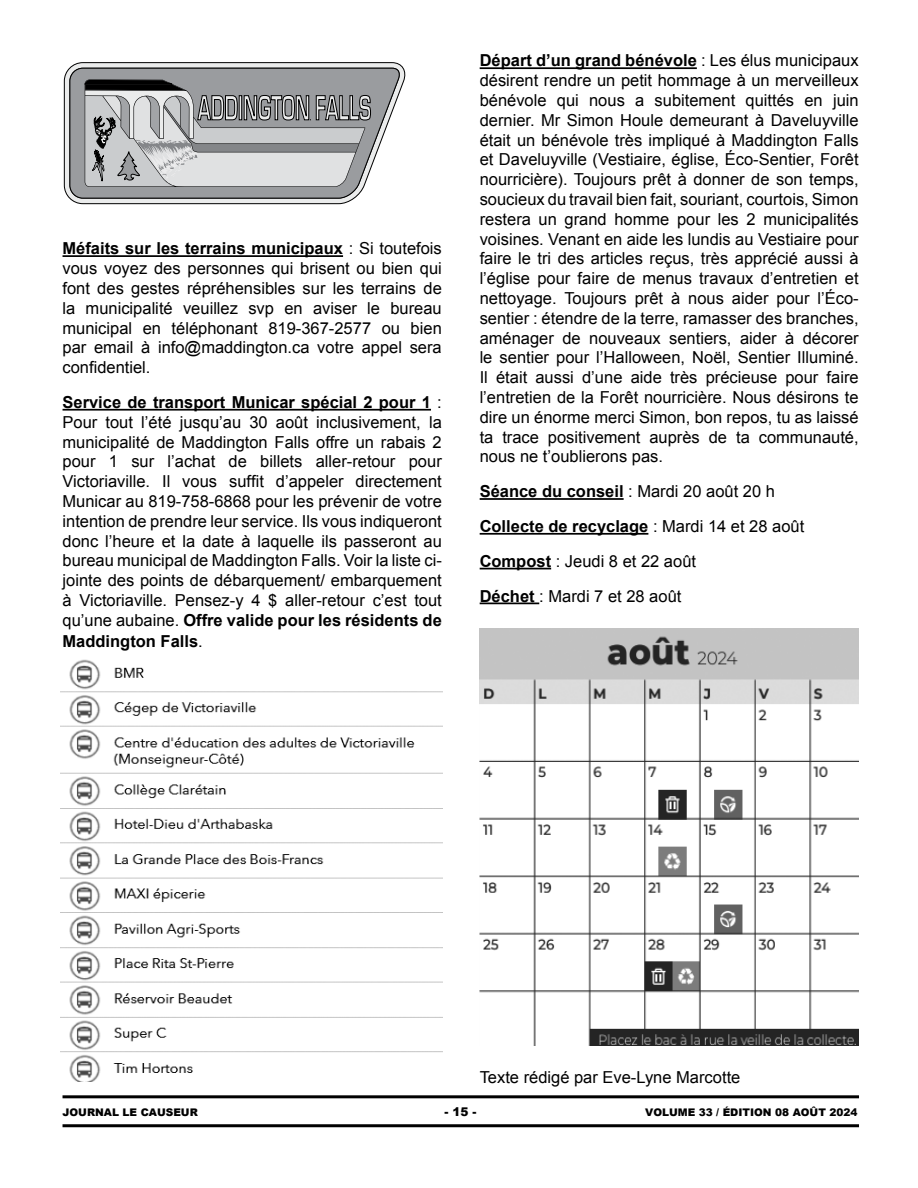
<style>
.page{position:relative;width:918px;height:1188px;background:#fff}
.page>*{position:absolute;margin:0;border:0;box-sizing:border-box;transform-origin:0 0}
.t1{font:700 36.15px "Eurostile";color:#ebecec;scale:.56 1}
.t2{font:16.5px/19.8px "Arial";color:#000;text-align:justify}
.t3{font:700 16.5px "Arial";color:#000}
.t4{font:900 12px "Arial";color:#000}
.t5{font:900 10.5px "Arial";color:#000}
.s1{font-weight:700}
.s2{font-weight:400}
</style>
<div class="page">
<hr style="left:63px;top:1124px;width:796px;height:3px;background:#000">
<hr style="left:63px;top:1095px;width:796px;height:3px;background:#000">
<svg style="left:64px;top:62px;width:342px;height:142px"></svg>
<svg style="left:69px;top:68px;width:331px;height:131px;background:#a4a6a7"></svg>
<hr style="left:63px;top:255px;width:280px;height:2px;background:#000">
<hr style="left:63px;top:409px;width:368px;height:2px;background:#000">
<hr style="left:480px;top:67px;width:217px;height:2px;background:#000">
<hr style="left:480px;top:498px;width:144px;height:2px;background:#000">
<hr style="left:480px;top:533px;width:168px;height:2px;background:#000">
<hr style="left:480px;top:568px;width:71px;height:1px;background:#000">
<hr style="left:480px;top:603px;width:59px;height:1px;background:#000">
<img style="left:480px;top:629px;width:379px;height:417px">
<img style="left:60px;top:659px;width:383px;height:423px">
<h1 class="t1" style="left:198px;top:88px;width:311px">ADDINGTON FALLS</h1>
<p class="t2" style="left:63px;top:239px;width:381px"><span class="s1">Méfaits sur les terrains municipaux</span> : Si toutefois vous voyez des personnes qui brisent ou bien qui font des gestes répréhensibles sur les terrains de la municipalité veuillez svp en aviser le bureau municipal en téléphonant 819-367-2577 ou bien par email à info@maddington.ca votre appel sera confidentiel.</p>
<p class="t2" style="left:63px;top:392px;width:381px"><span class="s1">Service de transport Municar spécial 2 pour 1</span> :<br>Pour tout l’été jusqu’au 30 août inclusivement, la municipalité de Maddington Falls offre un rabais 2 pour 1 sur l’achat de billets aller-retour pour Victoriaville. Il vous suffit d’appeler directement Municar au 819-758-6868 pour les prévenir de votre intention de prendre leur service. Ils vous indiqueront donc l’heure et la date à laquelle ils passeront au bureau municipal de Maddington Falls. Voir la liste ci&shy;jointe des points de débarquement/ embarquement à Victoriaville. Pensez-y 4 $ aller-retour c’est tout qu’une aubaine. <span class="s1">Offre valide pour les résidents de</span></p>
<p class="t3" style="left:63px;top:632px;width:142px">Maddington Falls<span class="s2">.</span></p>
<p class="t2" style="left:480px;top:51px;width:381px"><span class="s1">Départ d’un grand bénévole</span> : Les élus municipaux désirent rendre un petit hommage à un merveilleux bénévole qui nous a subitement quittés en juin dernier. Mr Simon Houle demeurant à Daveluyville était un bénévole très impliqué à Maddington Falls et Daveluyville (Vestiaire, église, Éco-Sentier, Forêt nourricière). Toujours prêt à donner de son temps, soucieux du travail bien fait, souriant, courtois, Simon restera un grand homme pour les 2 municipalités voisines. Venant en aide les lundis au Vestiaire pour faire le tri des articles reçus, très apprécié aussi à l’église pour faire de menus travaux d’entretien et nettoyage. Toujours prêt à nous aider pour l’Éco&shy;sentier : étendre de la terre, ramasser des branches, aménager de nouveaux sentiers, aider à décorer le sentier pour l’Halloween, Noël, Sentier Illuminé.<br>Il était aussi d’une aide très précieuse pour faire l’entretien de la Forêt nourricière. Nous désirons te dire un énorme merci Simon, bon repos, tu as laissé ta trace positivement auprès de ta communauté, nous ne t’oublierons pas.</p>
<p class="t2" style="left:480px;top:474px;width:326px;line-height:34.8px;text-align:left"><span class="s1">Séance du conseil</span> : Mardi 20 août 20 h<br><span class="s1">Collecte de recyclage</span> : Mardi 14 et 28 août<br><span class="s1">Compost</span> : Jeudi 8 et 22 août<br><span class="s1">Déchet</span> : Mardi 7 et 28 août</p>
<p class="t2" style="left:480px;top:1067px;width:262px">Texte rédigé par Eve-Lyne Marcotte</p>
<p class="t5" style="left:63px;top:1104px;width:137px">JOURNAL LE CAUSEUR</p>
<p class="t4" style="left:445px;top:1103px;width:33px">- 15 -</p>
<p class="t5" style="left:645px;top:1104px;width:214px">VOLUME 33 / ÉDITION 08 AOÛT 2024</p>
</div>
